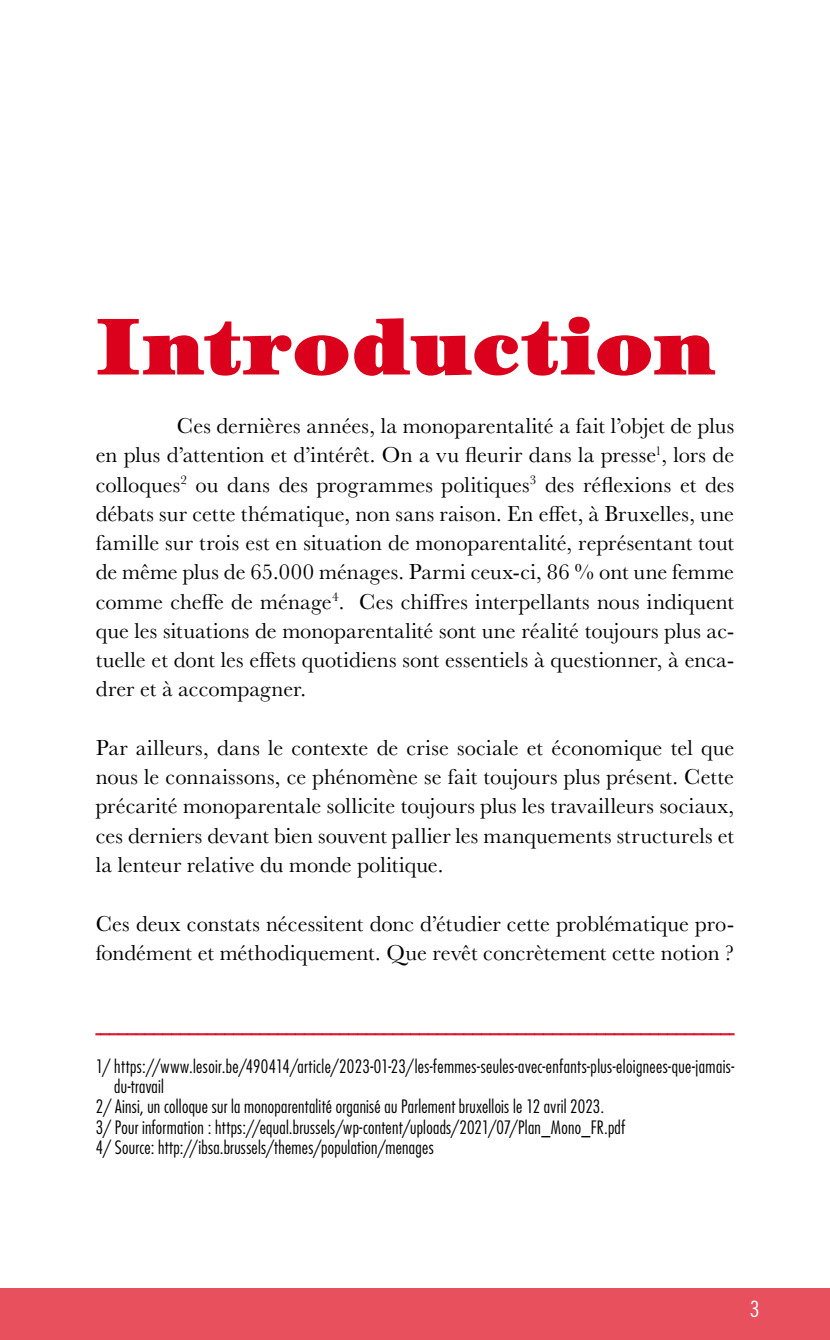
<style>
.page{position:relative;width:830px;height:1340px;background:#fff}
.page>*{position:absolute;margin:0;border:0;box-sizing:border-box;transform-origin:0 0}
.t1{font:900 81px "Century IT Cby BT";color:#db001b}
.t2{font:22.5px/29.2px "Baskerville";color:#000;text-align:justify}
.t3{font:22.5px "Trade Gothic Cond Eighteen";color:#fff}
.t4{font:300 condensed 18px "Futura";letter-spacing:.015em;color:#000}
</style>
<div class="page">
<div style="left:0;top:1288px;width:829px;height:51px;background:#e8505d"></div>
<svg style="left:95px;top:1033px;width:639px;height:2px"></svg>
<h1 class="t1" style="left:96px;top:296px;width:621px">Introduction</h1>
<p class="t2" style="left:96px;top:411px;width:639px;text-indent:81px">Ces dernières années, la monoparentalité a fait l’objet de plus en plus d’attention et d’intérêt. On a vu fleurir dans la presse<sup>1</sup>, lors de colloques<sup>2</sup> ou dans des programmes politiques<sup>3</sup> des réflexions et des débats sur cette thématique, non sans raison. En effet, à Bruxelles, une famille sur trois est en situation de monoparentalité, représentant tout de même plus de 65.000 ménages. Parmi ceux-ci, 86 % ont une femme comme cheffe de ménage<sup>4</sup>. Ces chiffres interpellants nous indiquent que les situations de monoparentalité sont une réalité toujours plus ac&shy;tuelle et dont les effets quotidiens sont essentiels à questionner, à enca&shy;drer et à accompagner.</p>
<p class="t2" style="left:96px;top:733px;width:639px">Par ailleurs, dans le contexte de crise sociale et économique tel que nous le connaissons, ce phénomène se fait toujours plus présent. Cette précarité monoparentale sollicite toujours plus les travailleurs sociaux, ces derniers devant bien souvent pallier les manquements structurels et la lenteur relative du monde politique.</p>
<p class="t2" style="left:96px;top:908px;width:639px">Ces deux constats nécessitent donc d’étudier cette problématique pro&shy;fondément et méthodiquement. Que revêt concrètement cette notion ?</p>
<p class="t4" style="left:96px;top:1054px;width:639px">1/ https://www.lesoir.be/490414/article/2023-01-23/les-femmes-seules-avec-enfants-plus-eloignees-que-jamais-</p>
<p class="t4" style="left:114px;top:1075px;width:51px">du-travail</p>
<p class="t4" style="left:96px;top:1095px;width:509px">2/ Ainsi, un colloque sur la monoparentalité organisé au Parlement bruxellois le 12 avril 2023.</p>
<p class="t4" style="left:96px;top:1115px;width:530px">3/ Pour information : https://equal.brussels/wp-content/uploads/2021/07/Plan_Mono_FR.pdf</p>
<p class="t4" style="left:96px;top:1135px;width:339px">4/ Source: http://ibsa.brussels/themes/population/menages</p>
<p class="t3" style="left:749px;top:1295px;width:11px">3</p>
</div>
